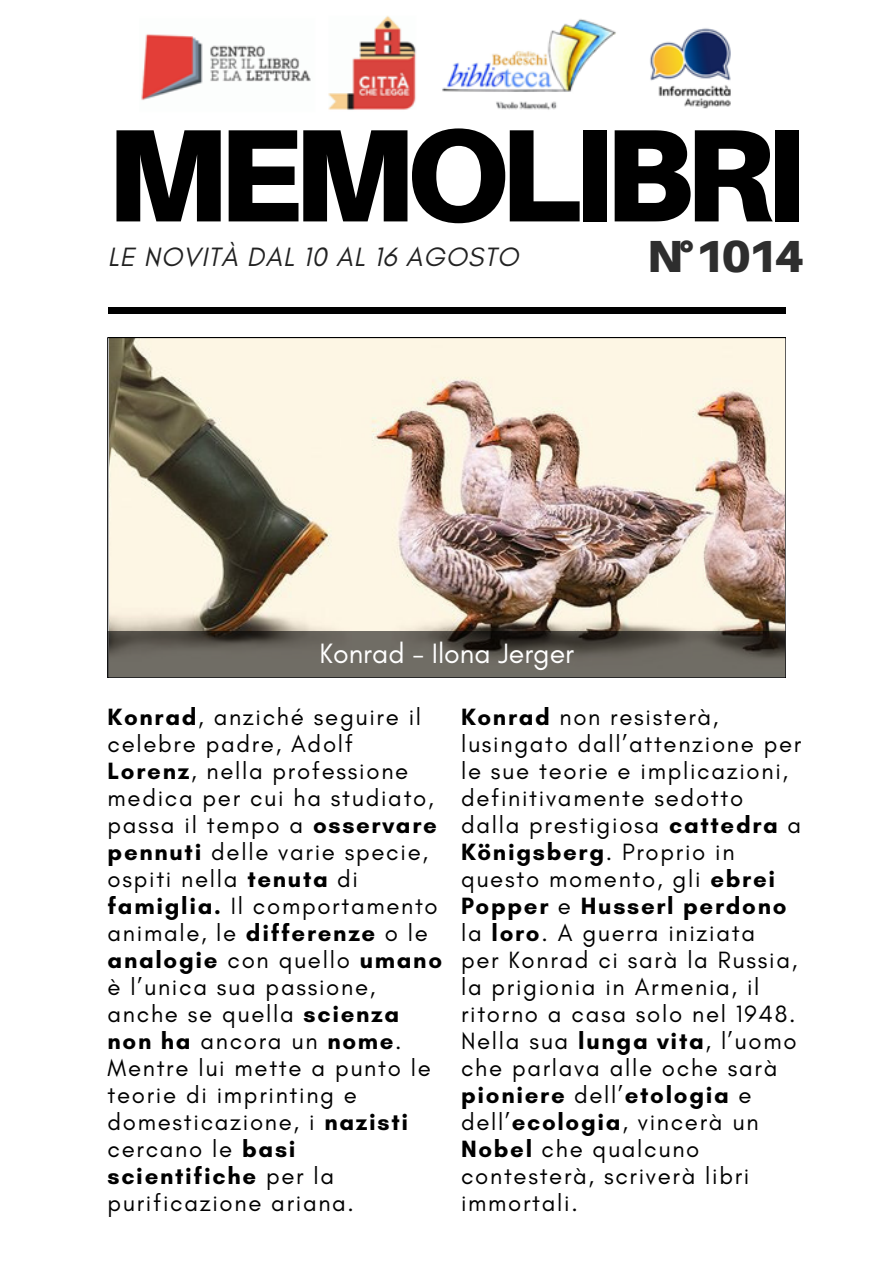
<style>
.page{position:relative;width:894px;height:1264px;background:#fff}
.page>*{position:absolute;margin:0;border:0;box-sizing:border-box;transform-origin:0 0}
.t1{font:900 132px "Aileron";letter-spacing:-.075em;color:#000}
.t2{font:900 45px "Aileron";color:#2e2e2e}
.t3{font:28.5px "Glacial Indifference";color:#fff}
.t4{font:italic 27px "Glacial Indifference";letter-spacing:.035em;color:#222}
.t5{font:24px/27px "Glacial Indifference";letter-spacing:.07em;color:#000}
.s1{font-weight:700}
</style>
<div class="page">
<img style="left:108px;top:337px;width:677px;height:294px">
<div style="left:108px;top:307px;width:677px;height:6px;background:#000"></div>
<img style="left:141px;top:15px;width:590px;height:95px">
<svg style="left:108px;top:631px;width:677px;height:47px;background:#5e5a53"></svg>
<p class="t1" style="left:106px;top:93px;width:701px">MEMOLIBRI</p>
<h4 class="t4" style="left:108px;top:240px;width:412px">LE NOVITÀ DAL 10 AL 16 AGOSTO</h4>
<p class="t2" style="left:647px;top:228px;width:158px">N°1014</p>
<h3 class="t3" style="left:319px;top:636px;width:256px">Konrad - Ilona Jerger</h3>
<h1 class="t5" style="left:107px;top:702px;width:336px"><span class="s1">Konrad</span>, anziché seguire il celebre padre, Adolf<br><span class="s1">Lorenz</span>, nella professione medica per cui ha studiato, passa il tempo a <span class="s1">osservare pennuti</span> delle varie specie, ospiti nella <span class="s1">tenuta</span> di <span class="s1">famiglia.</span> Il comportamento animale, le <span class="s1">differenze</span> o le <span class="s1">analogie</span> con quello <span class="s1">umano </span>è l’unica sua passione, anche se quella <span class="s1">scienza non ha</span> ancora un <span class="s1">nome</span>.<br>Mentre lui mette a punto le teorie di imprinting e domesticazione, i <span class="s1">nazisti </span>cercano le <span class="s1">basi scientifiche</span> per la purificazione ariana.</h1>
<h2 class="t5" style="left:461px;top:702px;width:342px"><span class="s1">Konrad</span> non resisterà, lusingato dall’attenzione per le sue teorie e implicazioni, definitivamente sedotto dalla prestigiosa <span class="s1">cattedra</span> a<br><span class="s1">Königsberg</span>. Proprio in questo momento, gli <span class="s1">ebrei<br>Popper</span> e <span class="s1">Husserl perdono </span>la <span class="s1">loro</span>. A guerra iniziata<br>per Konrad ci sarà la Russia, la prigionia in Armenia, il ritorno a casa solo nel 1948.<br>Nella sua <span class="s1">lunga vita</span>, l’uomo che parlava alle oche sarà <span class="s1">pioniere</span> dell’<span class="s1">etologia</span> e dell’<span class="s1">ecologia</span>, vincerà un<br><span class="s1">Nobel</span> che qualcuno contesterà, scriverà libri immortali.</h2>
</div>
